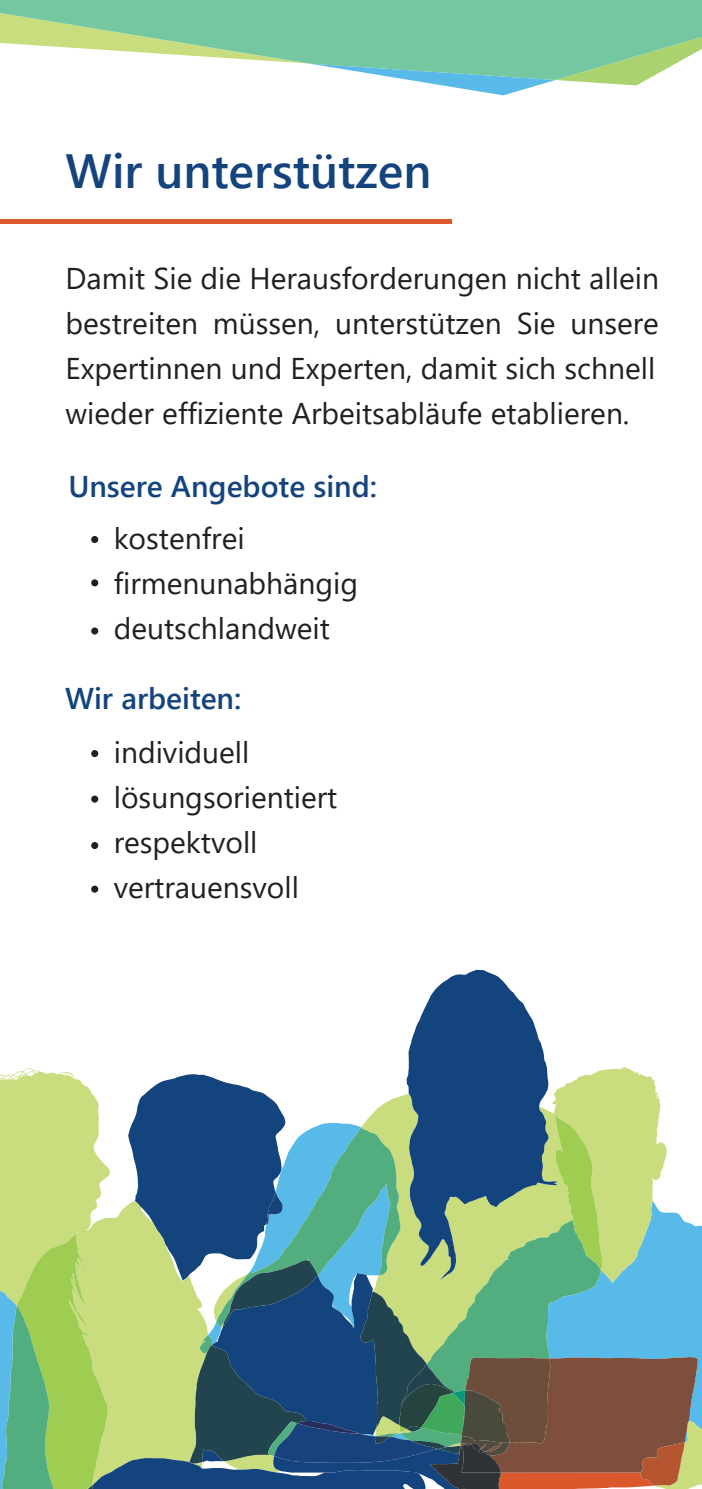
<style>
.page{position:relative;width:702px;height:1489px;background:#fff}
.page>*{position:absolute;margin:0;border:0;box-sizing:border-box;transform-origin:0 0}
.t1{font:600 48px "Segoe UI";color:#14447d}
.t2{font:30px/45px "Segoe UI";color:#231f20}
.t3{font:600 30px "Segoe UI";color:#14447d}
</style>
<div class="page">
<svg style="left:410px;top:80px;width:236px;height:15px"></svg>
<svg style="left:0;top:0;width:702px;height:80px;fill:#74c7a0"></svg>
<hr style="left:0;top:219px;width:451px;height:4px;background:#dc592d">
<div style="left:91px;top:536px;width:7px;height:7px;background:#231f20;border-radius:50%"></div>
<div style="left:91px;top:579px;width:7px;height:7px;background:#231f20;border-radius:50%"></div>
<div style="left:91px;top:627px;width:7px;height:7px;background:#231f20;border-radius:50%"></div>
<div style="left:91px;top:750px;width:7px;height:7px;background:#231f20;border-radius:50%"></div>
<div style="left:91px;top:795px;width:7px;height:7px;background:#231f20;border-radius:50%"></div>
<div style="left:91px;top:842px;width:7px;height:7px;background:#231f20;border-radius:50%"></div>
<div style="left:91px;top:885px;width:7px;height:7px;background:#231f20;border-radius:50%"></div>
<svg style="left:408px;top:969px;width:139px;height:97px;fill:#14447d"></svg>
<svg style="left:0;top:1066px;width:702px;height:422px;background:#799b87"></svg>
<h2 class="t1" style="left:66px;top:126px;width:367px">Wir unterstützen</h2>
<p class="t2" style="left:66px;top:253px;width:595px">Damit Sie die Herausforderungen nicht allein bestreiten müssen, unterstützen Sie unsere Expertinnen und Experten, damit sich schnell wieder effiziente Arbeitsabläufe etablieren.</p>
<h3 class="t3" style="left:68px;top:458px;width:310px">Unsere Angebote sind:</h3>
<p class="t2" style="left:114px;top:513px;width:132px">kostenfrei</p>
<p class="t2" style="left:114px;top:558px;width:246px">firmenunabhängig</p>
<p class="t2" style="left:114px;top:603px;width:218px">deutschlandweit</p>
<h3 class="t3" style="left:65px;top:670px;width:178px">Wir arbeiten:</h3>
<p class="t2" style="left:114px;top:727px;width:137px">individuell</p>
<p class="t2" style="left:114px;top:772px;width:225px">lösungsorientiert</p>
<p class="t2" style="left:114px;top:817px;width:145px">respektvoll</p>
<p class="t2" style="left:114px;top:862px;width:187px">vertrauensvoll</p>
</div>
